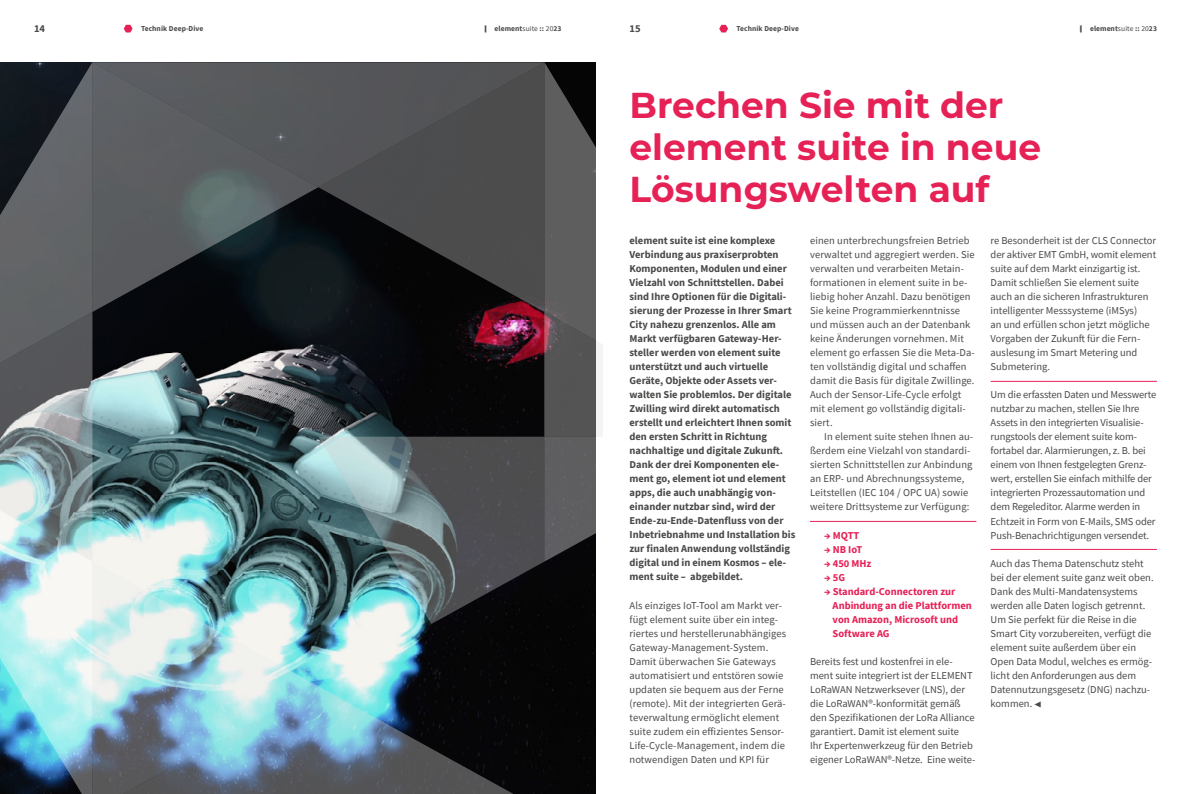
<style>
.page{position:relative;width:1191px;height:794px;background:#fff}
.page>*{position:absolute;margin:0;border:0;box-sizing:border-box;transform-origin:0 0}
.t1{font:700 36px/42px "Montserrat";color:#e62156}
.t2{font:10.5px/14px "Source Sans Pro";color:#4a4a49}
.t3{font:700 10.5px/14px "Source Sans Pro";color:#4a4a49}
.t4{font:700 10.5px/14px "Source Sans Pro";color:#e62156}
.t5{font:700 7.5px "Source Sans Pro";letter-spacing:.01em;color:#4a4a49}
.s1{font-family:"Montserrat";font-weight:900}
.s2{font-weight:400}
.s3{font-size:7.5px}
</style>
<div class="page">
<svg style="left:124px;top:25px;width:9px;height:7px"></svg>
<hr style="left:810px;top:521px;width:166px;height:1px;background:#e62156">
<hr style="left:990px;top:381px;width:167px;height:1px;background:#e62156">
<hr style="left:990px;top:549px;width:167px;height:1px;background:#e62156">
<svg style="left:719px;top:25px;width:9px;height:7px"></svg>
<img style="left:0;top:62px;width:602px;height:732px">
<p class="t3" style="left:34px;top:21px;width:13px">14</p>
<p class="t5" style="left:141px;top:24px;width:64px">Technik Deep-Dive</p>
<p class="t5" style="left:484px;top:24px;width:78px"><span class="s1">|</span> element<span class="s2">suite</span> :: <span class="s2">20</span>23</p>
<p class="t3" style="left:629px;top:21px;width:13px">15</p>
<p class="t5" style="left:736px;top:24px;width:64px">Technik Deep-Dive</p>
<p class="t5" style="left:1080px;top:24px;width:78px"><span class="s1">|</span> element<span class="s2">suite</span> :: <span class="s2">20</span>23</p>
<h1 class="t1" style="left:629px;top:83px;width:413px">Brechen Sie mit der element suite in neue<br>Lösungswelten auf</h1>
<p class="t3" style="left:629px;top:234px;width:167px">element suite ist eine komplexe Verbindung aus praxiserprobten Komponenten, Modulen und einer Vielzahl von Schnittstellen. Dabei sind Ihre Optionen für die Digitali&shy;sierung der Prozesse in Ihrer Smart City nahezu grenzenlos. Alle am Markt verfügbaren Gateway-Her&shy;steller werden von element suite unterstützt und auch virtuelle Geräte, Objekte oder Assets ver&shy;walten Sie problemlos. Der digitale Zwilling wird direkt automatisch erstellt und erleichtert Ihnen somit den ersten Schritt in Richtung nachhaltige und digitale Zukunft.<br>Dank der drei Komponenten ele&shy;ment go, element iot und element apps, die auch unabhängig von&shy;einander nutzbar sind, wird der Ende-zu-Ende-Datenfluss von der Inbetriebnahme und Installation bis zur finalen Anwendung vollständig digital und in einem Kosmos – ele&shy;ment suite – abgebildet.</p>
<p class="t2" style="left:629px;top:598px;width:158px">Als einziges IoT-Tool am Markt ver&shy;fügt element suite über ein integ&shy;riertes und herstellerunabhängiges Gateway-Management-System.<br>Damit überwachen Sie Gateways automatisiert und entstören sowie updaten sie bequem aus der Ferne (remote). Mit der integrierten Gerä&shy;teverwaltung ermöglicht element suite zudem ein effizientes Sensor-Life-Cycle-Management, indem die notwendigen Daten und KPI für</p>
<p class="t2" style="left:810px;top:234px;width:166px">einen unterbrechungsfreien Betrieb verwaltet und aggregiert werden. Sie verwalten und verarbeiten Metain&shy;formationen in element suite in be&shy;liebig hoher Anzahl. Dazu benötigen Sie keine Programmierkenntnisse und müssen auch an der Datenbank keine Änderungen vornehmen. Mit element go erfassen Sie die Meta-Da&shy;ten vollständig digital und schaffen damit die Basis für digitale Zwillinge.<br>Auch der Sensor-Life-Cycle erfolgt mit element go vollständig digitali&shy;siert.</p>
<p class="t2" style="left:810px;top:430px;width:165px;text-indent:14px">In element suite stehen Ihnen au&shy;ßerdem eine Vielzahl von standardi&shy;sierten Schnittstellen zur Anbindung an ERP- und Abrechnungssysteme, Leitstellen (IEC 104 / OPC UA) sowie weitere Drittsysteme zur Verfügung:</p>
<p class="t4" style="left:824px;top:528px;width:37px">→ MQTT</p>
<p class="t4" style="left:824px;top:542px;width:40px">→ NB IoT</p>
<p class="t4" style="left:824px;top:556px;width:49px">→ 450 MHz</p>
<p class="t4" style="left:824px;top:570px;width:22px">→ 5G</p>
<p class="t4" style="left:832px;top:584px;width:141px;text-indent:-8px">→ Standard-Connectoren zur<br>Anbindung an die Plattformen von Amazon, Microsoft und<br>Software AG</p>
<p class="t2" style="left:810px;top:654px;width:167px">Bereits fest und kostenfrei in ele&shy;ment suite integriert ist der ELEMENT LoRaWAN Netzwerksever (LNS), der die LoRaWAN®-konformität gemäß den Spezifikationen der LoRa Alliance garantiert. Damit ist element suite<br>Ihr Expertenwerkzeug für den Betrieb eigener LoRaWAN®-Netze. Eine weite-</p>
<p class="t2" style="left:990px;top:234px;width:167px">re Besonderheit ist der CLS Connector der aktiver EMT GmbH, womit element suite auf dem Markt einzigartig ist.<br>Damit schließen Sie element suite auch an die sicheren Infrastrukturen intelligenter Messsysteme (iMSys)<br>an und erfüllen schon jetzt mögliche Vorgaben der Zukunft für die Fern&shy;auslesung im Smart Metering und Submetering.</p>
<p class="t2" style="left:990px;top:388px;width:167px">Um die erfassten Daten und Messwerte nutzbar zu machen, stellen Sie Ihre Assets in den integrierten Visualisie&shy;rungstools der element suite kom&shy;fortabel dar. Alarmierungen, z. B. bei einem von Ihnen festgelegten Grenz&shy;wert, erstellen Sie einfach mithilfe der integrierten Prozessautomation und dem Regeleditor. Alarme werden in Echtzeit in Form von E-Mails, SMS oder Push-Benachrichtigungen versendet.</p>
<p class="t2" style="left:990px;top:556px;width:165px">Auch das Thema Datenschutz steht bei der element suite ganz weit oben.<br>Dank des Multi-Mandatensystems werden alle Daten logisch getrennt.<br>Um Sie perfekt für die Reise in die<br>Smart City vorzubereiten, verfügt die element suite außerdem über ein<br>Open Data Modul, welches es ermög&shy;licht den Anforderungen aus dem<br>Datennutzungsgesetz (DNG) nachzu&shy;kommen. <span class="s3">◀</span></p>
</div>
